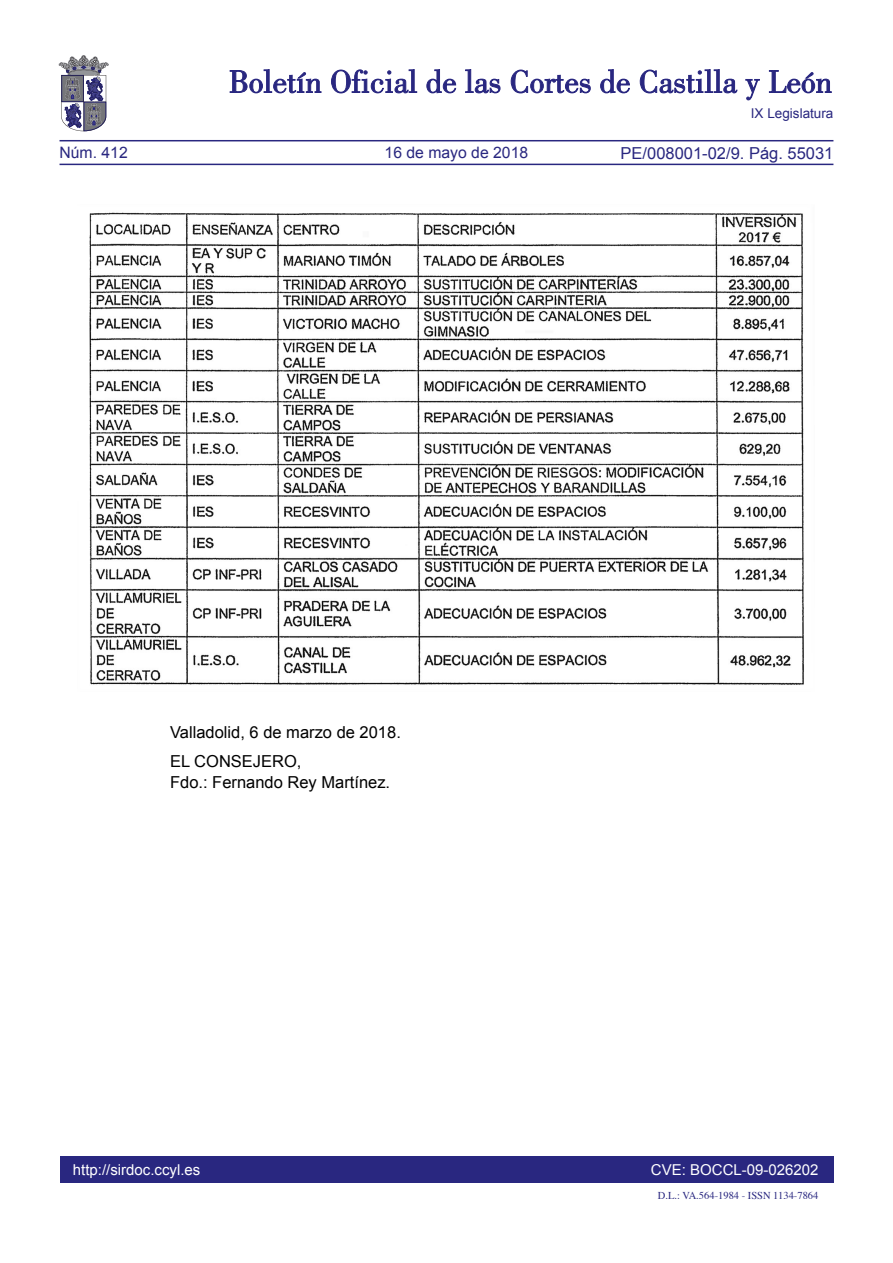
<style>
.page{position:relative;width:893px;height:1263px;background:#fff}
.page>*{position:absolute;margin:0;border:0;box-sizing:border-box;transform-origin:0 0}
.firma{font:16.5px/21px "Arial";color:#000}
.valladolid{font:16.5px "Arial";color:#000}
.t1{font:16.5px "Arial";color:#292780}
.t2{font:15.75px "Arial";color:#292780}
.t3{font:15px "Arial";color:#fff}
.t4{font:13.5px "Arial";color:#292780}
.t5{font:10.5px "Times";color:#292780}
</style>
<div class="page">
<div style="left:60px;top:1157px;width:773px;height:26px;background:#292780"></div>
<hr style="left:60px;top:164px;width:773px;height:1px;background:#292780">
<hr style="left:60px;top:140px;width:773px;height:1px;background:#292780">
<svg style="left:230px;top:69px;width:91px;height:24px"></svg>
<svg style="left:331px;top:69px;width:86px;height:24px"></svg>
<svg style="left:426px;top:69px;width:30px;height:24px"></svg>
<svg style="left:465px;top:69px;width:35px;height:24px"></svg>
<svg style="left:511px;top:70px;width:80px;height:23px"></svg>
<svg style="left:600px;top:69px;width:30px;height:24px"></svg>
<svg style="left:640px;top:69px;width:97px;height:24px"></svg>
<svg style="left:745px;top:79px;width:15px;height:21px"></svg>
<svg style="left:769px;top:70px;width:62px;height:23px"></svg>
<svg style="left:59px;top:55px;width:49px;height:76px"></svg>
<img style="left:89px;top:212px;width:715px;height:473px">
<p class="t2" style="left:60px;top:142px;width:70px">Núm. 412</p>
<p class="t2" style="left:385px;top:142px;width:145px">16 de mayo de 2018</p>
<p class="t4" style="left:751px;top:105px;width:84px">IX Legislatura</p>
<p class="t1" style="left:621px;top:142px;width:214px">PE/008001-02/9. Pág. 55031</p>
<p class="valladolid" style="left:170px;top:721px;width:232px">Valladolid, 6 de marzo de 2018.</p>
<p class="firma" style="left:170px;top:751px;width:222px">EL CONSEJERO,<br>Fdo.: Fernando Rey Martínez.</p>
<p class="t3" style="left:73px;top:1159px;width:129px">http://sirdoc.ccyl.es</p>
<p class="t3" style="left:651px;top:1159px;width:169px">CVE: BOCCL-09-026202</p>
<p class="t5" style="left:658px;top:1185px;width:162px">D.L.: VA.564-1984 - ISSN 1134-7864</p>
</div>
